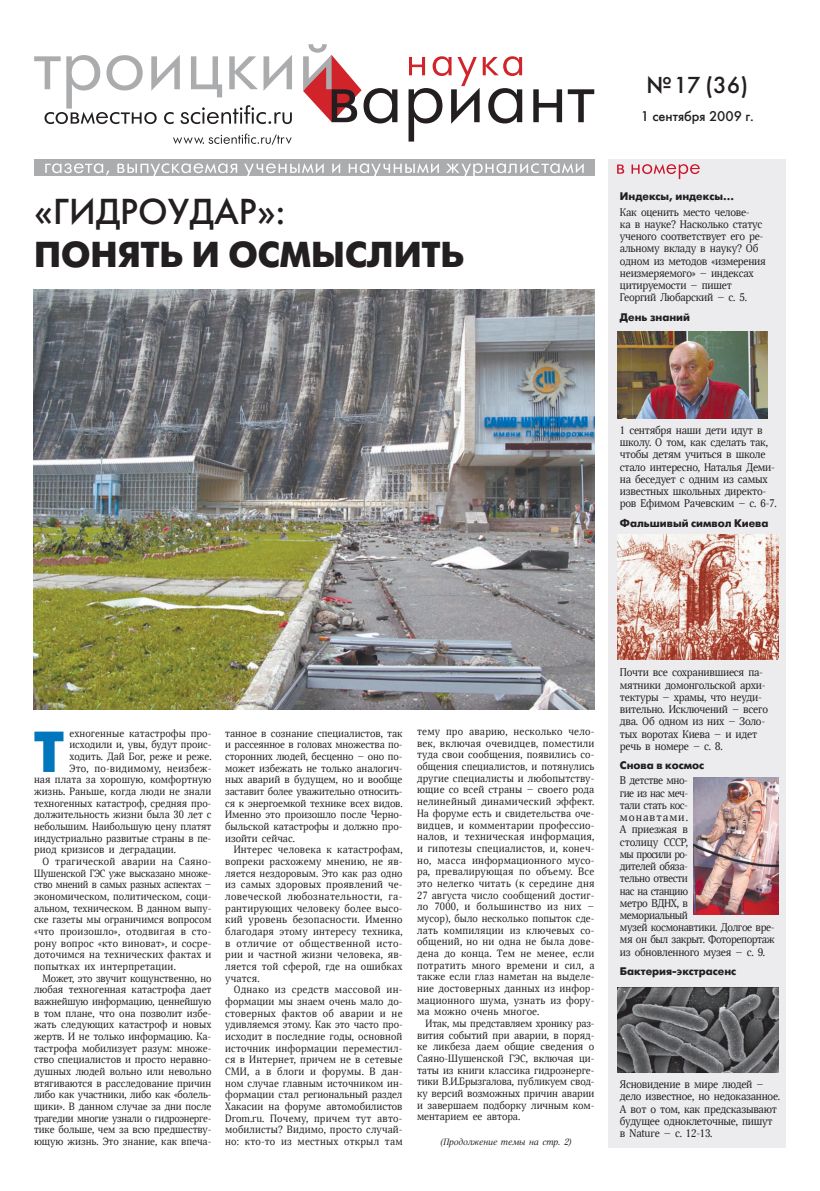
<style>
.page{position:relative;width:820px;height:1191px;background:#fff}
.page>*{position:absolute;margin:0;border:0;box-sizing:border-box;transform-origin:0 0}
.t1{font:700 57.6px "Futuris C";color:#0076bd}
.t2{font:700 36px "Futuris C";color:#231f20}
.t3{font:36px "Futuris C";color:#231f20}
.t4{font:23px "Futuris C";color:#231f20}
.t5{font:14px "Futuris C";color:#231f20}
.t6{font:11px/12.2px "Margarita Newnormal";letter-spacing:-.02em;color:#231f20}
.t7{font:700 11px "Futuris C";color:#231f20}
.t8{font:10.5px/11.7px "Margarita Newnormal";color:#231f20;text-align:justify}
.t9{font:10.5px "Margarita Newnormal";letter-spacing:.02em;color:#231f20}
.t10{font:10.5px "Margarita Newnormal";letter-spacing:.025em;color:#231f20}
.t11{font:10.5px "Margarita Newnormal";letter-spacing:-.02em;color:#231f20}
.t12{font:10.5px "Margarita Newnormal";letter-spacing:-.02em;color:#231f20;scale:.95 1}
.t13{font:10.5px "Margarita Newnormal";color:#231f20;scale:.96 1}
.t14{font:9px "Margarita Newitalic";color:#231f20}
</style>
<div class="page">
<div style="left:34px;top:159px;width:560px;height:17px;background:#abacae"></div>
<svg style="left:45px;top:163px;width:538px;height:13px"></svg>
<svg style="left:34px;top:44px;width:560px;height:101px"></svg>
<div style="left:608px;top:159px;width:177px;height:989px;background:#ececee"></div>
<svg style="left:617px;top:164px;width:83px;height:15px"></svg>
<img style="left:34px;top:289px;width:560px;height:420px">
<img style="left:617px;top:331px;width:150px;height:87px">
<img style="left:617px;top:535px;width:161px;height:124px">
<img style="left:693px;top:778px;width:85px;height:136px">
<img style="left:617px;top:987px;width:161px;height:85px">
<h2 class="t3" style="left:34px;top:190px;width:252px">«Гидроудар»:</h2>
<h2 class="t2" style="left:34px;top:235px;width:431px">понять и осмыслить</h2>
<h3 class="t4" style="left:646px;top:71px;width:103px">№17 (36)</h3>
<h3 class="t5" style="left:640px;top:108px;width:114px">1 сентября 2009 г.</h3>
<p class="t7" style="left:619px;top:190px;width:115px">Индексы, индексы...</p>
<p class="t6" style="left:619px;top:206px;width:147px">Как оценить место челове-<br>ка в науке? Насколько статус ученого соответствует его ре&shy;альному вкладу в науку? Об одном из методов «измерения неизмеряемого» – индексах цитируемости – пишет<br>Георгий Любарский – с. 5.</p>
<p class="t7" style="left:619px;top:311px;width:72px">День знаний</p>
<p class="t6" style="left:619px;top:424px;width:158px">1 сентября наши дети идут в школу. О том, как сделать так, чтобы детям учиться в школе стало интересно, Наталья Деми&shy;на беседует с одним из самых известных школьных директо&shy;ров Ефимом Рачевским – с. 6-7.</p>
<p class="t7" style="left:619px;top:516px;width:150px">Фальшивый символ Киева</p>
<p class="t8" style="left:69px;top:727px;width:143px">ехногенные катастрофы про-</p>
<p class="t8" style="left:69px;top:739px;width:143px">исходили и, увы, будут проис-</p>
<p class="t8" style="left:69px;top:750px;width:143px">ходить. Дай Бог, реже и реже.</p>
<p class="t9" style="left:69px;top:762px;width:143px">Это, по-видимому, неизбеж-</p>
<p class="t8" style="left:34px;top:774px;width:179px">ная плата за хорошую, комфортную</p>
<p class="t8" style="left:34px;top:785px;width:179px">жизнь. Раньше, когда люди не знали</p>
<p class="t8" style="left:34px;top:797px;width:179px">техногенных катастроф, средняя про-</p>
<p class="t8" style="left:34px;top:809px;width:179px">должительность жизни была 30 лет с</p>
<p class="t8" style="left:34px;top:820px;width:179px">небольшим. Наибольшую цену платят</p>
<p class="t8" style="left:34px;top:832px;width:179px">индустриально развитые страны в пе-</p>
<p class="t8" style="left:34px;top:844px;width:143px">риод кризисов и деградации.</p>
<p class="t10" style="left:43px;top:855px;width:170px">О трагической аварии на Саяно-</p>
<p class="t13" style="left:34px;top:867px;width:186px">Шушенской ГЭС уже высказано множе-</p>
<p class="t12" style="left:34px;top:878px;width:188px">ство мнений в самых разных аспектах –</p>
<p class="t8" style="left:34px;top:890px;width:179px">экономическом, политическом, соци-</p>
<p class="t8" style="left:34px;top:902px;width:179px">альном, техническом. В данном выпу-</p>
<p class="t8" style="left:34px;top:914px;width:179px">ске газеты мы ограничимся вопросом</p>
<p class="t10" style="left:34px;top:925px;width:179px">«что произошло», отодвигая в сто-</p>
<p class="t9" style="left:34px;top:937px;width:179px">рону вопрос «кто виноват», и сосре-</p>
<p class="t8" style="left:34px;top:949px;width:179px">доточимся на технических фактах и</p>
<p class="t9" style="left:34px;top:960px;width:143px">попытках их интерпретации.</p>
<p class="t8" style="left:43px;top:972px;width:170px">Может, это звучит кощунственно, но</p>
<p class="t8" style="left:34px;top:984px;width:179px">любая техногенная катастрофа дает</p>
<p class="t8" style="left:34px;top:995px;width:179px">важнейшую информацию, ценнейшую</p>
<p class="t8" style="left:34px;top:1007px;width:179px">в том плане, что она позволит избе-</p>
<p class="t8" style="left:34px;top:1019px;width:179px">жать следующих катастроф и новых</p>
<p class="t8" style="left:34px;top:1030px;width:179px">жертв. И не только информацию. Ка-</p>
<p class="t8" style="left:34px;top:1042px;width:179px">тастрофа мобилизует разум: множе-</p>
<p class="t8" style="left:34px;top:1054px;width:179px">ство специалистов и просто неравно-</p>
<p class="t8" style="left:34px;top:1065px;width:179px">душных людей вольно или невольно</p>
<p class="t8" style="left:34px;top:1077px;width:179px">втягиваются в расследование причин</p>
<p class="t8" style="left:34px;top:1089px;width:179px">либо как участники, либо как «болель-</p>
<p class="t8" style="left:34px;top:1100px;width:179px">щики». В данном случае за дни после</p>
<p class="t11" style="left:34px;top:1112px;width:179px">трагедии многие узнали о гидроэнерге-</p>
<p class="t8" style="left:34px;top:1124px;width:179px">тике больше, чем за всю предшеству-</p>
<p class="t8" style="left:34px;top:1135px;width:179px">ющую жизнь. Это знание, как впеча-</p>
<h1 class="t1" style="left:34px;top:720px;width:31px">Т</h1>
<p class="t8" style="left:225px;top:727px;width:179px">танное в сознание специалистов, так и рассеянное в головах множества по&shy;сторонних людей, бесценно – оно по&shy;может избежать не только аналогич&shy;ных аварий в будущем, но и вообще заставит более уважительно относить&shy;ся к энергоемкой технике всех видов.<br>Именно это произошло после Черно&shy;быльской катастрофы и должно про&shy;изойти сейчас.</p>
<p class="t8" style="left:225px;top:844px;width:179px;text-indent:9px">Интерес человека к катастрофам, вопреки расхожему мнению, не яв&shy;ляется нездоровым. Это как раз одно из самых здоровых проявлений че&shy;ловеческой любознательности, га&shy;рантирующих человеку более высо&shy;кий уровень безопасности. Именно благодаря этому интересу техника, в отличие от общественной исто&shy;рии и частной жизни человека, яв&shy;ляется той сферой, где на ошибках учатся.</p>
<p class="t8" style="left:225px;top:984px;width:179px;text-indent:9px">Однако из средств массовой ин&shy;формации мы знаем очень мало до&shy;стоверных фактов об аварии и не удивляемся этому. Как это часто про&shy;исходит в последние годы, основной источник информации переместил&shy;ся в Интернет, причем не в сетевые СМИ, а в блоги и форумы. В дан&shy;ном случае главным источником ин&shy;формации стал региональный раздел Хакасии на форуме автомобилистов Drom.ru. Почему, причем тут авто&shy;мобилисты? Видимо, просто случай&shy;но: кто-то из местных открыл там</p>
<p class="t8" style="left:417px;top:725px;width:179px">тему про аварию, несколько чело&shy;век, включая очевидцев, поместили туда свои сообщения, появились со&shy;общения специалистов, и потянулись другие специалисты и любопытству&shy;ющие со всей страны – своего рода нелинейный динамический эффект.<br>На форуме есть и свидетельства оче&shy;видцев, и комментарии профессио&shy;налов, и техническая информация, и гипотезы специалистов, и, конеч&shy;но, масса информационного мусо&shy;ра, превалирующая по объему. Все это нелегко читать (к середине дня 27 августа число сообщений достиг&shy;ло 7000, и большинство из них – мусор), было несколько попыток сде&shy;лать компиляции из ключевых со&shy;общений, но ни одна не была дове&shy;дена до конца. Тем не менее, если потратить много времени и сил, а также если глаз наметан на выделе&shy;ние достоверных данных из инфор&shy;мационного шума, узнать из фору&shy;ма можно очень многое.</p>
<p class="t8" style="left:417px;top:1017px;width:179px;text-indent:9px">Итак, мы представляем хронику раз&shy;вития событий при аварии, в поряд&shy;ке ликбеза даем общие сведения о Саяно-Шушенской ГЭС, включая ци&shy;таты из книги классика гидроэнерге&shy;тики В.И.Брызгалова, публикуем свод&shy;ку версий возможных причин аварии и завершаем подборку личным ком&shy;ментарием ее автора.</p>
<p class="t14" style="left:440px;top:1136px;width:133px">(Продолжение темы на стр. 2)</p>
<p class="t6" style="left:619px;top:666px;width:149px">Почти все сохранившиеся па&shy;мятники домонгольской архи&shy;тектуры – храмы, что неуди&shy;вительно. Исключений – всего два. Об одном из них – Золо&shy;тых воротах Киева – и идет речь в номере – с. 8.</p>
<p class="t7" style="left:619px;top:759px;width:86px">Снова в космос</p>
<p class="t6" style="left:619px;top:774px;width:156px">В детстве мно-<br>гие из нас меч-<br>тали стать кос-<br>монавтами.<br>А приезжая в<br>столицу СССР,<br>мы просили ро-<br>дителей обяза-<br>тельно отвести<br>нас на станцию<br>метро ВДНХ, в<br>мемориальный<br>музей космонавтики. Долгое вре&shy;мя он был закрыт. Фоторепортаж из обновленного музея – с. 9.</p>
<p class="t7" style="left:619px;top:965px;width:118px">Бактерия-экстрасенс</p>
<p class="t6" style="left:619px;top:1078px;width:162px">Ясновидение в мире людей – дело известное, но недоказанное.<br>А вот о том, как предсказывают будущее одноклеточные, пишут в Nature – с. 12-13.</p>
</div>
